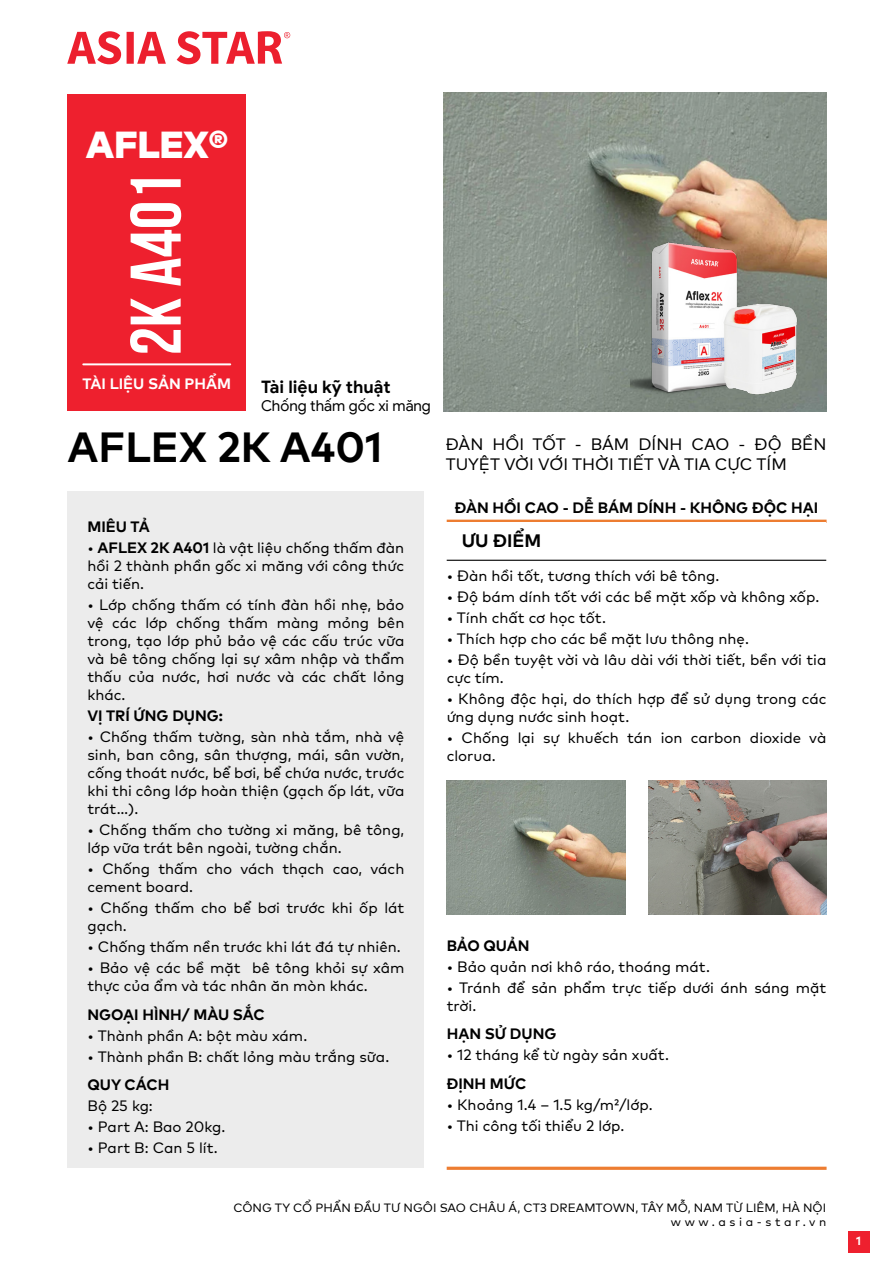
<style>
.page{position:relative;width:893px;height:1263px;background:#fff}
.page>*{position:absolute;margin:0;border:0;box-sizing:border-box;transform-origin:0 0}
.t1{font:71.4px "UTM Bebas";color:#fff}
.t2{font:42px "UAS Bold";color:#000}
.t3{font:37.5px "UAS Black";color:#fff}
.t4{font:18px "UAS Bold";color:#000}
.t5{font:700 17.25px "Google Sans";color:#000}
.t6{font:16.5px/19.8px "UAS Book";color:#000}
.t7{font:15px/18px "UAS Book";color:#000}
.t8{font:15px "UAS Bold";color:#000}
.t9{font:15px "Google Sans";color:#000}
.t10{font:15px "UAS Bold";color:#fff}
.t11{font:12px/14.4px "UAS Book";color:#000;text-align:right}
.t12{font:12px "UAS Bold";color:#fff}
.s1{font-family:"UAS Bold"}
</style>
<div class="page">
<div style="left:848px;top:1231px;width:21px;height:21px;background:#ee202e"></div>
<svg style="left:67px;top:31px;width:223px;height:33px"></svg>
<div style="left:68px;top:94px;width:178px;height:317px;background:#ee202e"></div>
<hr style="left:82px;top:363px;width:149px;height:2px;background:#fff">
<img style="left:444px;top:92px;width:382px;height:319px">
<img style="left:630px;top:222px;width:191px;height:188px">
<div style="left:68px;top:491px;width:356px;height:677px;background:#ececec"></div>
<hr style="left:447px;top:520px;width:380px;height:3px;background:#ed7d31">
<hr style="left:447px;top:1167px;width:380px;height:3px;background:#ed7d31">
<hr style="left:447px;top:560px;width:379px;height:1px;background:#000">
<img style="left:447px;top:780px;width:178px;height:134px">
<img style="left:648px;top:780px;width:178px;height:134px">
<h3 class="t3" style="left:86px;top:115px;width:143px">AFLEX®</h3>
<h1 class="t1" style="left:104px;top:355px;width:184px;rotate:-90deg">2K A401</h1>
<p class="t10" style="left:82px;top:372px;width:150px">TÀI LIỆU SẢN PHẨM</p>
<p class="t5" style="left:261px;top:376px;width:131px">Tài liệu kỹ thuật</p>
<p class="t9" style="left:261px;top:396px;width:171px">Chống thấm gốc xi măng</p>
<h2 class="t2" style="left:68px;top:415px;width:316px">AFLEX 2K A401</h2>
<p class="t8" style="left:87px;top:516px;width:64px">MIÊU TẢ</p>
<p class="t7" style="left:87px;top:538px;width:318px;text-align:justify">• <span class="s1">AFLEX 2K A401</span> là vật liệu chống thấm đàn hồi 2 thành phần gốc xi măng với công thức cải tiến.</p>
<p class="t7" style="left:87px;top:595px;width:318px;text-align:justify">• Lớp chống thấm có tính đàn hồi nhẹ, bảo vệ các lớp chống thấm màng mỏng bên trong, tạo lớp phủ bảo vệ các cấu trúc vữa và bê tông chống lại sự xâm nhập và thẩm thấu của nước, hơi nước và các chất lỏng khác.</p>
<p class="t8" style="left:87px;top:705px;width:137px">VỊ TRÍ ỨNG DỤNG:</p>
<p class="t7" style="left:87px;top:727px;width:318px;text-align:justify">• Chống thấm tường, sàn nhà tắm, nhà vệ sinh, ban công, sân thượng, mái, sân vườn, cống thoát nước, bể bơi, bể chứa nước, trước khi thi công lớp hoàn thiện (gạch ốp lát, vữa trát…).</p>
<p class="t7" style="left:87px;top:820px;width:318px">• Chống thấm cho tường xi măng, bê tông, lớp vữa trát bên ngoài, tường chắn.</p>
<p class="t7" style="left:87px;top:859px;width:318px">• Chống thấm cho vách thạch cao, vách cement board.</p>
<p class="t7" style="left:87px;top:898px;width:318px">• Chống thấm cho bể bơi trước khi ốp lát gạch.</p>
<p class="t7" style="left:87px;top:937px;width:315px">• Chống thấm nền trước khi lát đá tự nhiên.</p>
<p class="t7" style="left:87px;top:958px;width:318px">• Bảo vệ các bề mặt bê tông khỏi sự xâm thực của ẩm và tác nhân ăn mòn khác.</p>
<p class="t8" style="left:87px;top:1003px;width:179px">NGOẠI HÌNH/ MÀU SẮC</p>
<p class="t7" style="left:87px;top:1025px;width:221px">• Thành phần A: bột màu xám.</p>
<p class="t7" style="left:87px;top:1046px;width:303px">• Thành phần B: chất lỏng màu trắng sữa.</p>
<p class="t8" style="left:87px;top:1074px;width:83px">QUY CÁCH</p>
<p class="t7" style="left:87px;top:1096px;width:67px">Bộ 25 kg:</p>
<p class="t7" style="left:87px;top:1117px;width:139px">• Part A: Bao 20kg.</p>
<p class="t7" style="left:87px;top:1138px;width:132px">• Part B: Can 5 lít.</p>
<p class="t6" style="left:446px;top:433px;width:382px">ĐÀN HỒI TỐT - BÁM DÍNH CAO - ĐỘ BỀN<br>TUYỆT VỜI VỚI THỜI TIẾT VÀ TIA CỰC TÍM</p>
<p class="t8" style="left:455px;top:496px;width:365px">ĐÀN HỒI CAO - DỄ BÁM DÍNH - KHÔNG ĐỘC HẠI</p>
<p class="t4" style="left:462px;top:526px;width:81px">ƯU ĐIỂM</p>
<p class="t7" style="left:447px;top:566px;width:274px">• Đàn hồi tốt, tương thích với bê tông.</p>
<p class="t7" style="left:447px;top:587px;width:374px">• Độ bám dính tốt với các bề mặt xốp và không xốp.</p>
<p class="t7" style="left:447px;top:608px;width:161px">• Tính chất cơ học tốt.</p>
<p class="t7" style="left:447px;top:629px;width:304px">• Thích hợp cho các bề mặt lưu thông nhẹ.</p>
<p class="t7" style="left:447px;top:650px;width:381px">• Độ bền tuyệt vời và lâu dài với thời tiết, bền với tia cực tím.</p>
<p class="t7" style="left:447px;top:689px;width:381px">• Không độc hại, do thích hợp để sử dụng trong các ứng dụng nước sinh hoạt.</p>
<p class="t7" style="left:447px;top:728px;width:381px">• Chống lại sự khuếch tán ion carbon dioxide và clorua.</p>
<p class="t8" style="left:447px;top:934px;width:84px">BẢO QUẢN</p>
<p class="t7" style="left:447px;top:956px;width:265px">• Bảo quản nơi khô ráo, thoáng mát.</p>
<p class="t7" style="left:447px;top:977px;width:381px">• Tránh để sản phẩm trực tiếp dưới ánh sáng mặt trời.</p>
<p class="t8" style="left:447px;top:1022px;width:111px">HẠN SỬ DỤNG</p>
<p class="t7" style="left:447px;top:1044px;width:224px">• 12 tháng kể từ ngày sản xuất.</p>
<p class="t8" style="left:447px;top:1072px;width:81px">ĐỊNH MỨC</p>
<p class="t7" style="left:447px;top:1094px;width:208px">• Khoảng 1.4 – 1.5 kg/m²/lớp.</p>
<p class="t7" style="left:447px;top:1115px;width:179px">• Thi công tối thiểu 2 lớp.</p>
<p class="t11" style="left:233px;top:1199px;width:594px">CÔNG TY CỔ PHẨN ĐẦU TƯ NGÔI SAO CHÂU Á, CT3 DREAMTOWN, TÂY MỖ, NAM TỪ LIÊM, HÀ NỘI www.asia-star.vn</p>
<p class="t12" style="left:856px;top:1232px;width:6px">1</p>
</div>
